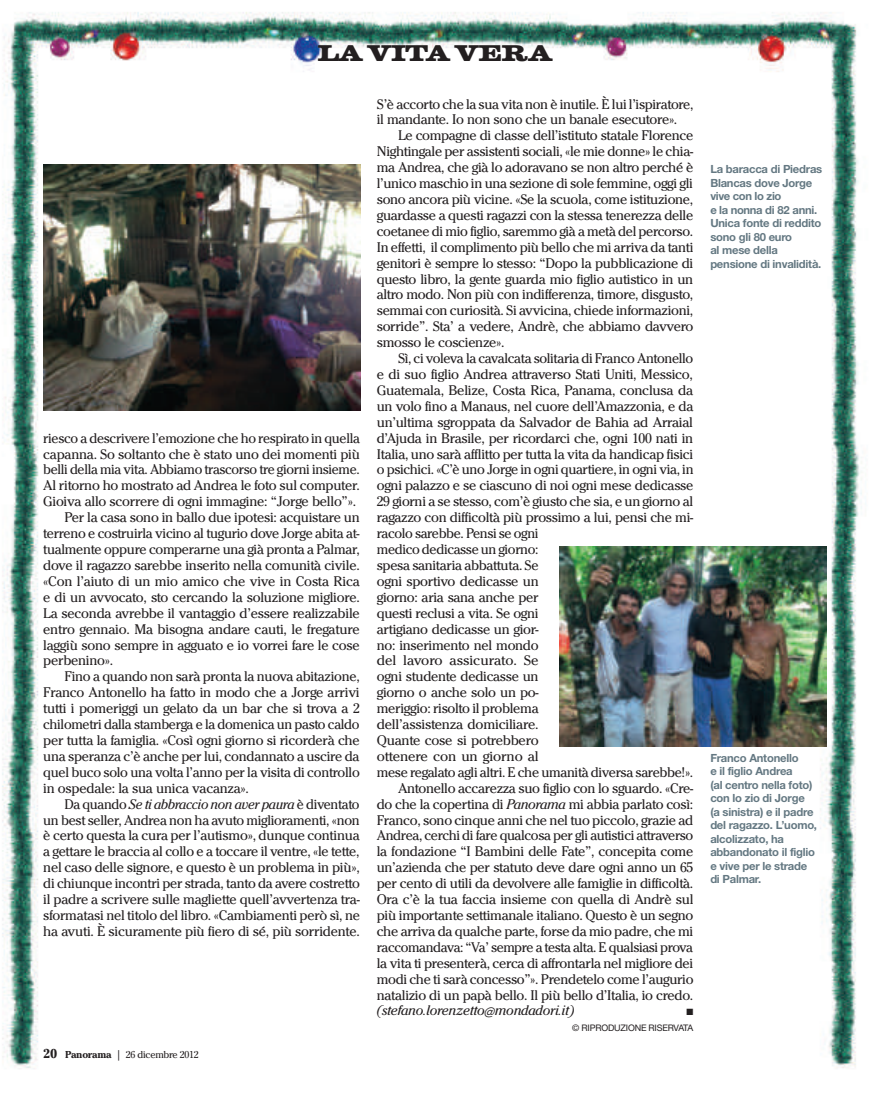
<style>
.page{position:relative;width:870px;height:1096px;background:#fff}
.page>*{position:absolute;margin:0;border:0;box-sizing:border-box;transform-origin:0 0}
.t1{font:700 20.7px "Consort";letter-spacing:-.045em;color:#231f20;scale:1.38 1}
.t2{font:14.55px/15.9px "Cheltenham EF";letter-spacing:-.02em;color:#231f20}
.t3{font:italic 14.55px "Cheltenham EF";letter-spacing:-.02em;color:#231f20}
.t4{font:14.55px "Cheltenham EF";color:#231f20}
.t5{font:700 11.25px/13.5px "Helvetica Neue";letter-spacing:-.02em;color:#647882}
.t6{font:10.5px "Cheltenham EF";letter-spacing:-.025em;color:#231f20}
.t7{font:9px "Helvetica Neue";letter-spacing:-.02em;color:#231f20}
.t8{font:9px "Zapf Dingbats";color:#231f20}
.s1{font-style:normal}
.s2{font-weight:700;font-size:13.5px}
.s3{font-weight:700}
.s4{font-style:italic}
</style>
<div class="page">
<img style="left:2px;top:12px;width:864px;height:1057px">
<img style="left:43px;top:165px;width:318px;height:245px">
<img style="left:560px;top:546px;width:266px;height:200px">
<h1 class="t1" style="left:317px;top:39px;width:172px">LA VITA VERA</h1>
<p class="t2" style="left:43px;top:430px;width:318px">riesco a descrivere l’emozione che ho respirato in quella</p>
<p class="t2" style="left:43px;top:446px;width:318px">capanna. So soltanto che è stato uno dei momenti più</p>
<p class="t2" style="left:43px;top:461px;width:318px">belli della mia vita. Abbiamo trascorso tre giorni insieme.</p>
<p class="t2" style="left:43px;top:477px;width:318px">Al ritorno ho mostrato ad Andrea le foto sul computer.</p>
<p class="t2" style="left:43px;top:493px;width:314px">Gioiva allo scorrere di ogni immagine: “Jorge bello”».</p>
<p class="t2" style="left:65px;top:509px;width:297px">Per la casa sono in ballo due ipotesi: acquistare un</p>
<p class="t2" style="left:43px;top:525px;width:318px">terreno e costruirla vicino al tugurio dove Jorge abita at-</p>
<p class="t2" style="left:43px;top:541px;width:318px">tualmente oppure comperarne una già pronta a Palmar,</p>
<p class="t2" style="left:43px;top:557px;width:318px">dove il ragazzo sarebbe inserito nella comunità civile.</p>
<p class="t2" style="left:43px;top:573px;width:318px">«Con l’aiuto di un mio amico che vive in Costa Rica</p>
<p class="t2" style="left:43px;top:589px;width:318px">e di un avvocato, sto cercando la soluzione migliore.</p>
<p class="t2" style="left:43px;top:605px;width:318px">La seconda avrebbe il vantaggio d’essere realizzabile</p>
<p class="t2" style="left:43px;top:620px;width:318px">entro gennaio. Ma bisogna andare cauti, le fregature</p>
<p class="t2" style="left:43px;top:636px;width:318px">laggiù sono sempre in agguato e io vorrei fare le cose</p>
<p class="t2" style="left:43px;top:652px;width:72px">perbenino».</p>
<p class="t2" style="left:65px;top:668px;width:297px">Fino a quando non sarà pronta la nuova abitazione,</p>
<p class="t2" style="left:43px;top:684px;width:318px">Franco Antonello ha fatto in modo che a Jorge arrivi</p>
<p class="t2" style="left:43px;top:700px;width:318px">tutti i pomeriggi un gelato da un bar che si trova a 2</p>
<p class="t2" style="left:43px;top:716px;width:318px">chilometri dalla stamberga e la domenica un pasto caldo</p>
<p class="t2" style="left:43px;top:732px;width:318px">per tutta la famiglia. «Così ogni giorno si ricorderà che</p>
<p class="t2" style="left:43px;top:748px;width:318px">una speranza c’è anche per lui, condannato a uscire da</p>
<p class="t2" style="left:43px;top:764px;width:318px">quel buco solo una volta l’anno per la visita di controllo</p>
<p class="t2" style="left:43px;top:779px;width:207px">in ospedale: la sua unica vacanza».</p>
<p class="t3" style="left:65px;top:795px;width:297px"><span class="s1">Da quando</span> Se ti abbraccio non aver paura <span class="s1">è diventato</span></p>
<p class="t2" style="left:43px;top:811px;width:318px">un best seller, Andrea non ha avuto miglioramenti, «non</p>
<p class="t2" style="left:43px;top:827px;width:318px">è certo questa la cura per l’autismo», dunque continua</p>
<p class="t2" style="left:43px;top:843px;width:318px">a gettare le braccia al collo e a toccare il ventre, «le tette,</p>
<p class="t2" style="left:43px;top:859px;width:318px">nel caso delle signore, e questo è un problema in più»,</p>
<p class="t2" style="left:43px;top:875px;width:318px">di chiunque incontri per strada, tanto da avere costretto</p>
<p class="t2" style="left:43px;top:891px;width:318px">il padre a scrivere sulle magliette quell’avvertenza tra-</p>
<p class="t2" style="left:43px;top:907px;width:318px">sformatasi nel titolo del libro. «Cambiamenti però sì, ne</p>
<p class="t2" style="left:43px;top:923px;width:318px">ha avuti. È sicuramente più fiero di sé, più sorridente.</p>
<p class="t6" style="left:43px;top:1048px;width:157px"><span class="s2">20</span> <span class="s3">Panorama</span> | 26 dicembre 2012</p>
<p class="t2" style="left:377px;top:96px;width:318px">S’è accorto che la sua vita non è inutile. È lui l’ispiratore, il mandante. Io non sono che un banale esecutore».</p>
<p class="t2" style="left:377px;top:128px;width:318px;text-align:justify;text-indent:21px">Le compagne di classe dell’istituto statale Florence Nightingale per assistenti sociali, «le mie donne» le chia&shy;ma Andrea, che già lo adoravano se non altro perché è l’unico maschio in una sezione di sole femmine, oggi gli sono ancora più vicine. «Se la scuola, come istituzione, guardasse a questi ragazzi con la stessa tenerezza delle coetanee di mio figlio, saremmo già a metà del percorso.<br>In effetti, il complimento più bello che mi arriva da tanti genitori è sempre lo stesso: “Dopo la pubblicazione di questo libro, la gente guarda mio figlio autistico in un altro modo. Non più con indifferenza, timore, disgusto, semmai con curiosità. Si avvicina, chiede informazioni, sorride”. Sta’ a vedere, Andrè, che abbiamo davvero smosso le coscienze».</p>
<p class="t2" style="left:398px;top:350px;width:297px">Sì, ci voleva la cavalcata solitaria di Franco Antonello</p>
<p class="t2" style="left:377px;top:366px;width:318px">e di suo figlio Andrea attraverso Stati Uniti, Messico,</p>
<p class="t2" style="left:377px;top:382px;width:318px">Guatemala, Belize, Costa Rica, Panama, conclusa da</p>
<p class="t2" style="left:377px;top:398px;width:318px">un volo fino a Manaus, nel cuore dell’Amazzonia, e da</p>
<p class="t2" style="left:377px;top:414px;width:318px">un’ultima sgroppata da Salvador de Bahia ad Arraial</p>
<p class="t2" style="left:377px;top:430px;width:318px">d’Ajuda in Brasile, per ricordarci che, ogni 100 nati in</p>
<p class="t2" style="left:377px;top:446px;width:318px">Italia, uno sarà afflitto per tutta la vita da handicap fisici</p>
<p class="t2" style="left:377px;top:461px;width:318px">o psichici. «C’è uno Jorge in ogni quartiere, in ogni via, in</p>
<p class="t2" style="left:377px;top:477px;width:318px">ogni palazzo e se ciascuno di noi ogni mese dedicasse</p>
<p class="t2" style="left:377px;top:493px;width:318px">29 giorni a se stesso, com’è giusto che sia, e un giorno al</p>
<p class="t2" style="left:377px;top:509px;width:318px">ragazzo con difficoltà più prossimo a lui, pensi che mi-</p>
<p class="t2" style="left:377px;top:525px;width:163px">racolo sarebbe. Pensi se ogni</p>
<p class="t2" style="left:377px;top:541px;width:163px">medico dedicasse un giorno:</p>
<p class="t2" style="left:377px;top:557px;width:163px">spesa sanitaria abbattuta. Se</p>
<p class="t2" style="left:377px;top:573px;width:163px">ogni sportivo dedicasse un</p>
<p class="t2" style="left:377px;top:589px;width:163px">giorno: aria sana anche per</p>
<p class="t2" style="left:377px;top:605px;width:163px">questi reclusi a vita. Se ogni</p>
<p class="t2" style="left:377px;top:620px;width:163px">artigiano dedicasse un gior-</p>
<p class="t2" style="left:377px;top:636px;width:163px">no: inserimento nel mondo</p>
<p class="t4" style="left:377px;top:652px;width:163px">del lavoro assicurato. Se</p>
<p class="t2" style="left:377px;top:668px;width:163px">ogni studente dedicasse un</p>
<p class="t2" style="left:377px;top:684px;width:163px">giorno o anche solo un po-</p>
<p class="t2" style="left:377px;top:700px;width:163px">meriggio: risolto il problema</p>
<p class="t2" style="left:377px;top:716px;width:163px">dell’assistenza domiciliare.</p>
<p class="t2" style="left:377px;top:732px;width:163px">Quante cose si potrebbero</p>
<p class="t2" style="left:377px;top:748px;width:163px">ottenere con un giorno al</p>
<p class="t2" style="left:377px;top:764px;width:318px">mese regalato agli altri. E che umanità diversa sarebbe!».</p>
<p class="t2" style="left:398px;top:779px;width:297px">Antonello accarezza suo figlio con lo sguardo. «Cre-</p>
<p class="t2" style="left:377px;top:795px;width:318px">do che la copertina di <span class="s4">Panorama</span> mi abbia parlato così:</p>
<p class="t2" style="left:377px;top:811px;width:318px">Franco, sono cinque anni che nel tuo piccolo, grazie ad</p>
<p class="t2" style="left:377px;top:827px;width:318px">Andrea, cerchi di fare qualcosa per gli autistici attraverso</p>
<p class="t2" style="left:377px;top:843px;width:318px">la fondazione “I Bambini delle Fate”, concepita come</p>
<p class="t2" style="left:377px;top:859px;width:318px">un’azienda che per statuto deve dare ogni anno un 65</p>
<p class="t2" style="left:377px;top:875px;width:318px">per cento di utili da devolvere alle famiglie in difficoltà.</p>
<p class="t2" style="left:377px;top:891px;width:318px">Ora c’è la tua faccia insieme con quella di Andrè sul</p>
<p class="t2" style="left:377px;top:907px;width:318px">più importante settimanale italiano. Questo è un segno</p>
<p class="t2" style="left:377px;top:923px;width:318px">che arriva da qualche parte, forse da mio padre, che mi</p>
<p class="t2" style="left:377px;top:938px;width:318px">raccomandava: “Va’ sempre a testa alta. E qualsiasi prova</p>
<p class="t2" style="left:377px;top:954px;width:318px">la vita ti presenterà, cerca di affrontarla nel migliore dei</p>
<p class="t2" style="left:377px;top:970px;width:318px">modi che ti sarà concesso”». Prendetelo come l’augurio</p>
<p class="t2" style="left:377px;top:986px;width:318px">natalizio di un papà bello. Il più bello d’Italia, io credo.</p>
<p class="t3" style="left:377px;top:1001px;width:199px">(stefano.lorenzetto@mondadori.it)</p>
<p class="t8" style="left:686px;top:1007px;width:8px">■</p>
<p class="t7" style="left:572px;top:1022px;width:122px">© RIPRODUZIONE RISERVATA</p>
<p class="t5" style="left:710px;top:162px;width:113px">La baracca di Piedras<br>Blancas dove Jorge vive con lo zio<br>e la nonna di 82 anni.<br>Unica fonte di reddito sono gli 80 euro<br>al mese della pensione di invalidità.</p>
<p class="t5" style="left:710px;top:750px;width:108px">Franco Antonello<br>e il figlio Andrea<br>(al centro nella foto) con lo zio di Jorge (a sinistra) e il padre del ragazzo. L’uomo, alcolizzato, ha abbandonato il figlio e vive per le strade di Palmar.</p>
</div>
